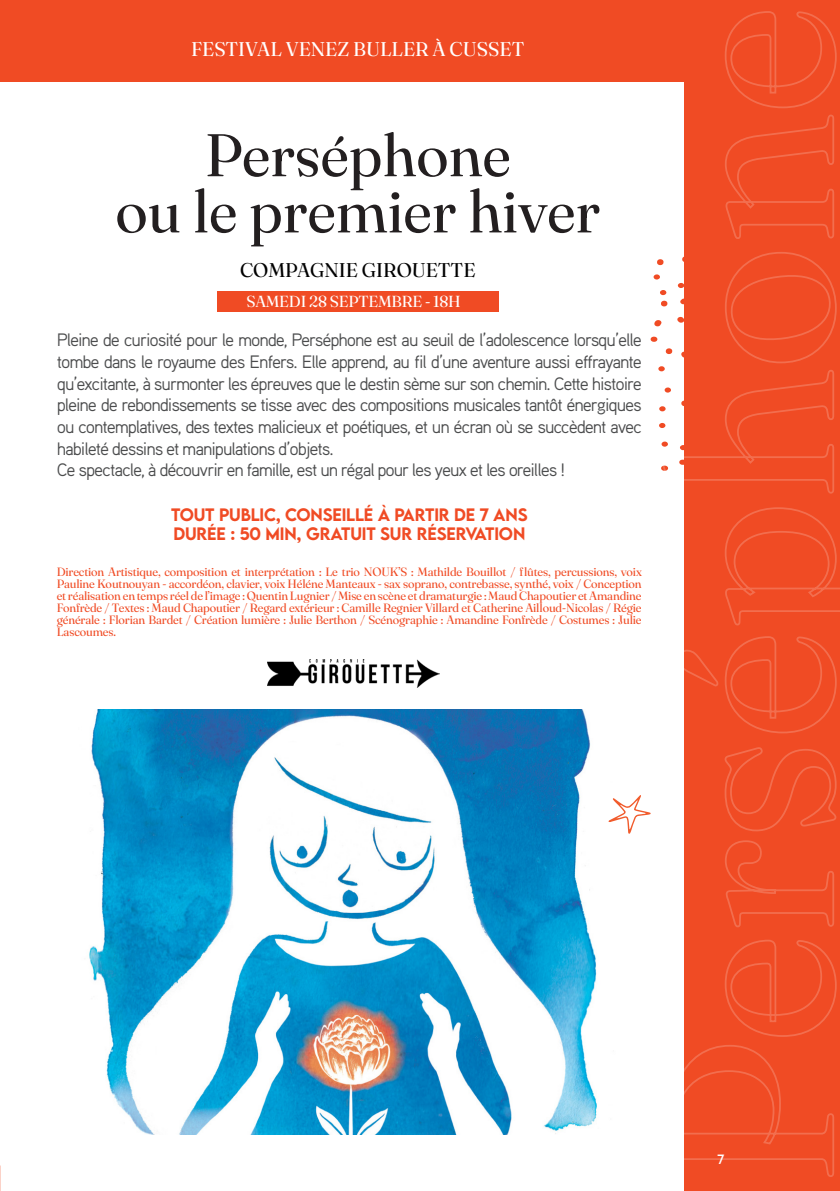
<style>
.page{position:relative;width:840px;height:1191px;background:#fff}
.page>*{position:absolute;margin:0;border:0;box-sizing:border-box;transform-origin:0 0}
.t1{font:60px "Fraunces 72 pt";color:#231f20}
.t2{font:19.8px "Fraunces 72 pt";color:#fff}
.t3{font:19.8px "Fraunces 72 pt";color:#000}
.t4{font:18px/21.6px "Aaux Pro";letter-spacing:-.06em;color:#4b4c4d;text-align:justify}
.t5{font:500 16px "LEMONMILK";letter-spacing:-.01em;color:#f04b24}
.t6{font:16px "Fraunces 72 pt";letter-spacing:-.01em;color:#fff}
.t7{font:12px/12px "Fraunces 72 pt";letter-spacing:-.01em;color:#f04b24;text-align:justify}
.t8{font:12px "LEMONMILK";color:#fff}
</style>
<div class="page">
<img style="left:89px;top:709px;width:508px;height:425px">
<div style="left:0;top:0;width:839px;height:82px;background:#f04b24"></div>
<div style="left:217px;top:291px;width:281px;height:21px;background:#f04b24"></div>
<svg style="left:608px;top:795px;width:42px;height:38px"></svg>
<svg style="left:657px;top:259px;width:3px;height:6px"></svg>
<svg style="left:653px;top:274px;width:6px;height:5px"></svg>
<svg style="left:650px;top:337px;width:7px;height:5px"></svg>
<svg style="left:654px;top:320px;width:6px;height:6px"></svg>
<img style="left:267px;top:659px;width:172px;height:28px">
<svg style="left:660px;top:11px;width:179px;height:1167px"></svg>
<p class="t2" style="left:191px;top:35px;width:334px">FESTIVAL VENEZ BULLER À CUSSET</p>
<p class="t1" style="left:204px;top:112px;width:307px">Perséphone</p>
<p class="t1" style="left:115px;top:169px;width:486px">ou le premier hiver</p>
<p class="t3" style="left:240px;top:256px;width:237px">COMPAGNIE GIROUETTE</p>
<p class="t6" style="left:246px;top:290px;width:216px">SAMEDI 28 SEPTEMBRE - 18H</p>
<p class="t4" style="left:57px;top:329px;width:586px">Pleine de curiosité pour le monde, Perséphone est au seuil de l’adolescence lorsqu’elle tombe dans le royaume des Enfers. Elle apprend, au fil d’une aventure aussi effrayante qu’excitante, à surmonter les épreuves que le destin sème sur son chemin. Cette histoire pleine de rebondissements se tisse avec des compositions musicales tantôt énergiques ou contemplatives, des textes malicieux et poétiques, et un écran où se succèdent avec habileté dessins et manipulations d’objets.</p>
<p class="t4" style="left:57px;top:458px;width:509px">Ce spectacle, à découvrir en famille, est un régal pour les yeux et les oreilles !</p>
<p class="t5" style="left:171px;top:504px;width:358px">TOUT PUBLIC, CONSEILLÉ À PARTIR DE 7 ANS</p>
<p class="t5" style="left:173px;top:523px;width:353px">DURÉE : 50 MIN, GRATUIT SUR RÉSERVATION</p>
<p class="t7" style="left:57px;top:565px;width:586px">Direction Artistique, composition et interprétation : Le trio NOUK’S : Mathilde Bouillot / flûtes, percussions, voix Pauline Koutnouyan - accordéon, clavier, voix Héléne Manteaux - sax soprano, contrebasse, synthé, voix / Conception et réalisation en temps réel de l’image : Quentin Lugnier / Mise en scène et dramaturgie : Maud Chapoutier et Amandine Fonfrède / Textes : Maud Chapoutier / Regard extérieur : Camille Regnier Villard et Catherine Ailloud-Nicolas / Régie générale : Florian Bardet / Création lumière : Julie Berthon / Scénographie : Amandine Fonfrède / Costumes : Julie Lascoumes.</p>
<p class="t8" style="left:717px;top:1151px;width:8px">7</p>
</div>
